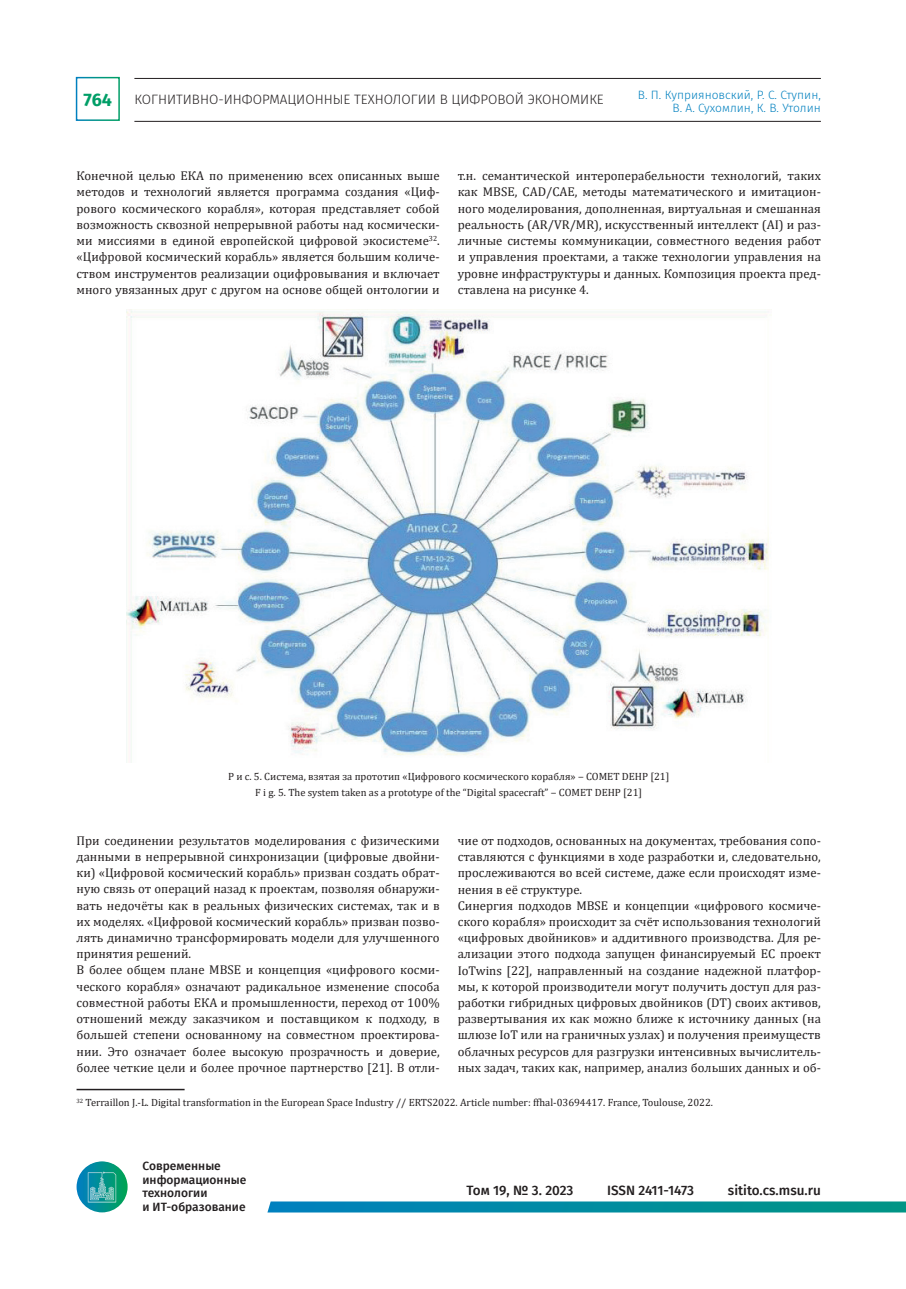
<style>
.page{position:relative;width:906px;height:1289px;background:#fff}
.page>*{position:absolute;margin:0;border:0;box-sizing:border-box;transform-origin:0 0}
.t1{font:300 13.5px "Fira Sans";color:#231f20}
.t2{font:500 13.5px "Fira Sans";color:#231f20}
.t3{font:12.75px/16.2px "Cambria";color:#231f20;text-align:justify}
.t4{font:300 12px/13.5px "Fira Sans";color:#0080bf;text-align:right}
.t5{font:500 12px/13.5px "Fira Sans";color:#231f20}
.t6{font:10.5px/16.2px "Cambria";color:#231f20;text-align:center}
.s1{font-weight:700;font-size:18px;color:#009e67}
</style>
<div class="page">
<div style="left:76px;top:77px;width:44px;height:44px;border:2px solid #fff"></div>
<hr style="left:134px;top:78px;width:687px;height:1px;background:#231f20">
<hr style="left:134px;top:121px;width:687px;height:1px;background:#231f20">
<img style="left:77px;top:1161px;width:51px;height:51px;border-radius:26px">
<svg style="left:267px;top:1201px;width:639px;height:11px;background:#0c90a5"></svg>
<hr style="left:77px;top:1088px;width:108px;height:2px;background:#231f20">
<img style="left:126px;top:310px;width:643px;height:452px">
<p class="t1" style="left:84px;top:90px;width:522px"><span class="s1">764</span> КОГНИТИВНО-ИНФОРМАЦИОННЫЕ ТЕХНОЛОГИИ В ЦИФРОВОЙ ЭКОНОМИКЕ</p>
<p class="t4" style="left:638px;top:87px;width:184px">В. П. Куприяновский, Р. С. Ступин,<br>В. А. Сухомлин, К. В. Утолин</p>
<p class="t3" style="left:77px;top:168px;width:365px">Конечной целью ЕКА по применению всех описанных выше методов и технологий является программа создания «Циф&shy;рового космического корабля», которая представляет собой возможность сквозной непрерывной работы над космически&shy;ми миссиями в единой европейской цифровой экосистеме<sup>32</sup>. «Цифровой космический корабль» является большим количе&shy;ством инструментов реализации оцифровывания и включает много увязанных друг с другом на основе общей онтологии и</p>
<p class="t3" style="left:458px;top:168px;width:365px">т.н. семантической интероперабельности технологий, таких как MBSE, CAD/CAE, методы математического и имитацион&shy;ного моделирования, дополненная, виртуальная и смешанная реальность (AR/VR/MR), искусственный интеллект (AI) и раз&shy;личные системы коммуникации, совместного ведения работ и управления проектами, а также технологии управления на уровне инфраструктуры и данных. Композиция проекта пред&shy;ставлена на рисунке 4.</p>
<p class="t6" style="left:228px;top:768px;width:443px">Р и с. 5. Система, взятая за прототип «Цифрового космического корабля» ‒ COMET DEHP [21]<br>F i g. 5. The system taken as a prototype of the “Digital spacecraft” ‒ COMET DEHP [21]</p>
<p class="t3" style="left:77px;top:832px;width:365px;text-align:left">При соединении результатов моделирования с физическими данными в непрерывной синхронизации (цифровые двойни&shy;ки) «Цифровой космический корабль» призван создать обрат&shy;ную связь от операций назад к проектам, позволяя обнаружи&shy;вать недочёты как в реальных физических системах, так и в их моделях. «Цифровой космический корабль» призван позво&shy;лять динамично трансформировать модели для улучшенного принятия решений.<br>В более общем плане MBSE и концепция «цифрового косми&shy;ческого корабля» означают радикальное изменение способа совместной работы EКA и промышленности, переход от 100% отношений между заказчиком и поставщиком к подходу, в большей степени основанному на совместном проектирова&shy;нии. Это означает более высокую прозрачность и доверие, более четкие цели и более прочное партнерство [21]. В отли-</p>
<p class="t3" style="left:458px;top:832px;width:365px;text-align:left">чие от подходов, основанных на документах, требования сопо&shy;ставляются с функциями в ходе разработки и, следовательно, прослеживаются во всей системе, даже если происходят изме&shy;нения в её структуре.<br>Синергия подходов MBSE и концепции «цифрового космиче&shy;ского корабля» происходит за счёт использования технологий «цифровых двойников» и аддитивного производства. Для ре&shy;ализации этого подхода запущен финансируемый ЕС проект IoTwins [22], направленный на создание надежной платфор&shy;мы, к которой производители могут получить доступ для раз&shy;работки гибридных цифровых двойников (DT) своих активов, развертывания их как можно ближе к источнику данных (на шлюзе IoT или на граничных узлах) и получения преимуществ облачных ресурсов для разгрузки интенсивных вычислитель&shy;ных задач, таких как, например, анализ больших данных и об-</p>
<p class="t6" style="left:77px;top:1094px;width:638px"><sup>32</sup> Terraillon J.-L. Digital transformation in the European Space Industry // ERTS2022. Article number: ffhal-03694417. France, Toulouse, 2022.</p>
<p class="t5" style="left:142px;top:1158px;width:105px">Современные информационные технологии<br>и ИТ-образование</p>
<p class="t2" style="left:466px;top:1179px;width:108px">Том 19, № 3. 2023</p>
<p class="t2" style="left:607px;top:1179px;width:88px">ISSN 2411-1473</p>
<p class="t2" style="left:728px;top:1179px;width:94px">sitito.cs.msu.ru</p>
</div>
